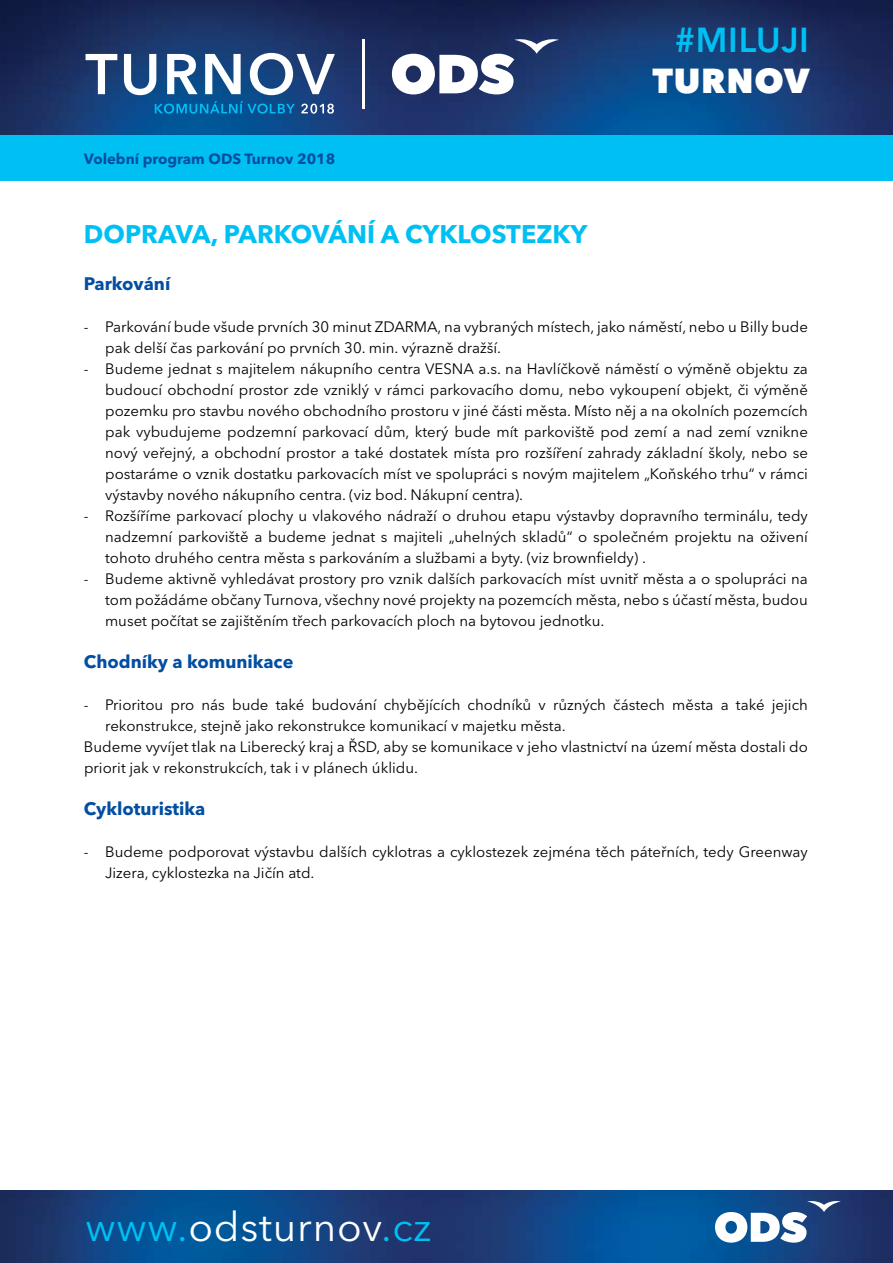
<style>
.page{position:relative;width:893px;height:1263px;background:#fff}
.page>*{position:absolute;margin:0;border:0;box-sizing:border-box;transform-origin:0 0}
.t1{font:600 56.85px "Avenir Next LT Pro";letter-spacing:.04em;color:#fff}
.t2{font:40.5px "Avenir Next LT Pro";letter-spacing:.02em;color:#fff}
.t3{font:600 34.35px "Avenir Next LT Pro";letter-spacing:.02em;color:#00c0f3}
.t4{font:800 34.35px "Avenir Next LT Pro";letter-spacing:.02em;color:#fff}
.t5{font:700 25.35px "Avenir Next LT Pro";color:#00c0f3}
.t6{font:700 18px "Avenir Next LT Pro";color:#034ea2}
.t7{font:15px/21px "Avenir Next LT Pro";color:#000;text-align:justify}
.t8{font:700 14.7px "Avenir Next LT Pro";color:#034ea2}
.s1{color:#00c0f3}
</style>
<div class="page">
<img style="left:0;top:0;width:893px;height:135px">
<img style="left:0;top:1191px;width:893px;height:72px">
<svg style="left:715px;top:1200px;width:126px;height:42px"></svg>
<svg style="left:392px;top:38px;width:167px;height:56px"></svg>
<hr style="left:363px;top:39px;width:2px;height:70px;background:#fff">
<svg style="left:155px;top:101px;width:140px;height:13px;background:#036fad"></svg>
<svg style="left:301px;top:104px;width:33px;height:10px"></svg>
<div style="left:0;top:135px;width:893px;height:45px;background:#00c0f3"></div>
<h1 class="t1" style="left:85px;top:40px;width:250px">TURNOV</h1>
<p class="t8" style="left:84px;top:150px;width:253px">Volební program ODS Turnov 2018</p>
<h3 class="t5" style="left:84px;top:218px;width:505px">Doprava, parkování a cyklostezky</h3>
<h3 class="t3" style="left:675px;top:19px;width:136px">#MILUJI</h3>
<h3 class="t4" style="left:652px;top:59px;width:159px">TURNOV</h3>
<p class="t6" style="left:84px;top:273px;width:88px">Parkování</p>
<p class="t7" style="left:105px;top:316px;width:704px;text-indent:-21px">- Parkování bude všude prvních 30 minut ZDARMA, na vybraných místech, jako náměstí, nebo u Billy bude pak delší čas parkování po prvních 30. min. výrazně dražší.</p>
<p class="t7" style="left:105px;top:358px;width:704px;text-indent:-21px">- Budeme jednat s majitelem nákupního centra VESNA a.s. na Havlíčkově náměstí o výměně objektu za budoucí obchodní prostor zde vzniklý v rámci parkovacího domu, nebo vykoupení objekt, či výměně pozemku pro stavbu nového obchodního prostoru v jiné části města. Místo něj a na okolních pozemcích pak vybudujeme podzemní parkovací dům, který bude mít parkoviště pod zemí a nad zemí vznikne nový veřejný, a obchodní prostor a také dostatek místa pro rozšíření zahrady základní školy, nebo se postaráme o vznik dostatku parkovacích míst ve spolupráci s novým majitelem „Koňského trhu“ v rámci výstavby nového nákupního centra. (viz bod. Nákupní centra).</p>
<p class="t7" style="left:105px;top:505px;width:704px;text-indent:-21px">- Rozšíříme parkovací plochy u vlakového nádraží o druhou etapu výstavby dopravního terminálu, tedy nadzemní parkoviště a budeme jednat s majiteli „uhelných skladů“ o společném projektu na oživení tohoto druhého centra města s parkováním a službami a byty. (viz brownfieldy) .</p>
<p class="t7" style="left:105px;top:568px;width:704px;text-indent:-21px">- Budeme aktivně vyhledávat prostory pro vznik dalších parkovacích míst uvnitř města a o spolupráci na tom požádáme občany Turnova, všechny nové projekty na pozemcích města, nebo s účastí města, budou muset počítat se zajištěním třech parkovacích ploch na bytovou jednotku.</p>
<p class="t6" style="left:84px;top:651px;width:211px">Chodníky a komunikace</p>
<p class="t7" style="left:84px;top:694px;width:725px">- Prioritou pro nás bude také budování chybějících chodníků v různých částech města a také jejich</p>
<p class="t7" style="left:105px;top:715px;width:462px">rekonstrukce, stejně jako rekonstrukce komunikací v majetku města.</p>
<p class="t7" style="left:84px;top:736px;width:725px">Budeme vyvíjet tlak na Liberecký kraj a ŘSD, aby se komunikace v jeho vlastnictví na území města dostali do</p>
<p class="t7" style="left:84px;top:757px;width:335px">priorit jak v rekonstrukcích, tak i v plánech úklidu.</p>
<p class="t6" style="left:84px;top:798px;width:123px">Cykloturistika</p>
<p class="t7" style="left:105px;top:841px;width:704px;text-indent:-21px">- Budeme podporovat výstavbu dalších cyklotras a cyklostezek zejména těch páteřních, tedy Greenway<br>Jizera, cyklostezka na Jičín atd.</p>
<h2 class="t2" style="left:85px;top:1203px;width:348px"><span class="s1">www.</span>odsturnov<span class="s1">.cz</span></h2>
</div>
